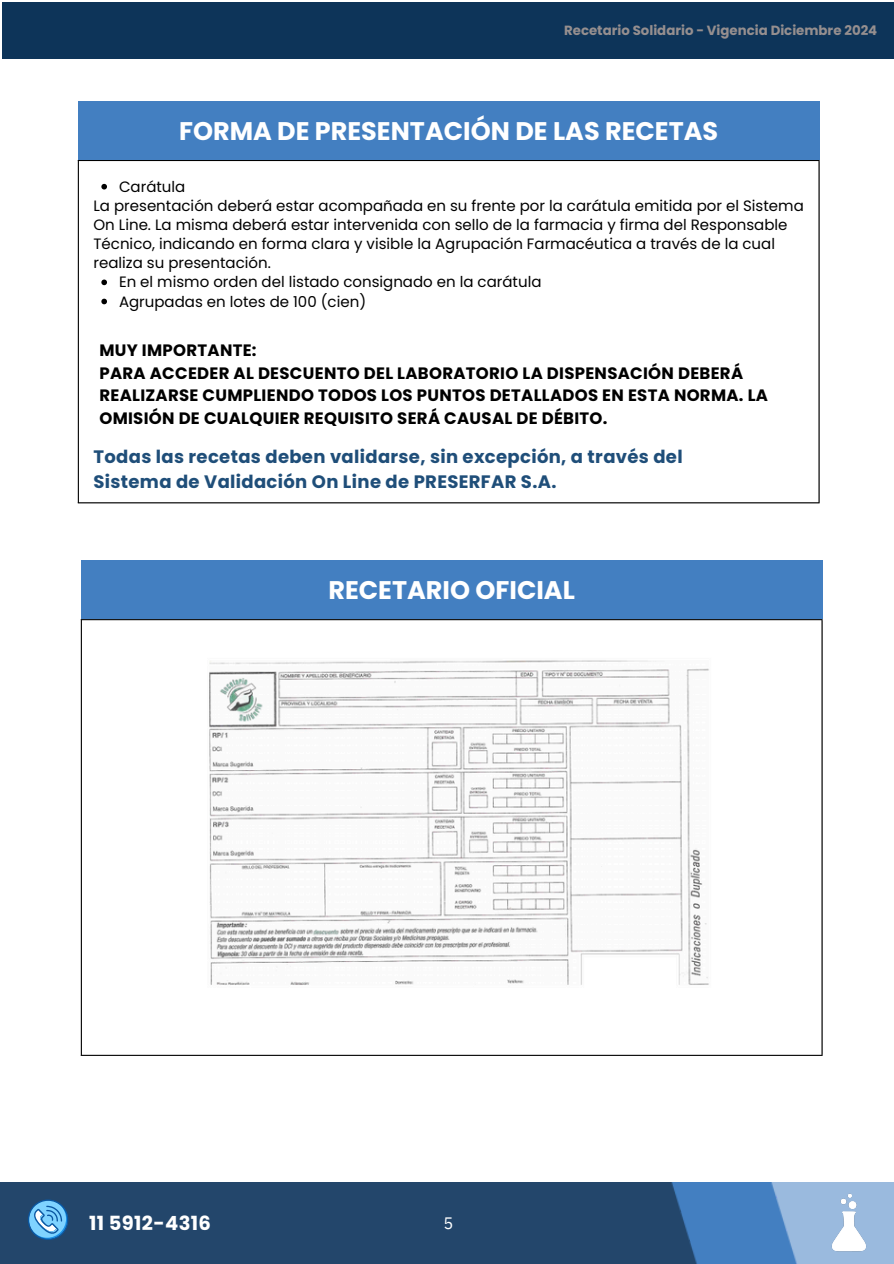
<style>
.page{position:relative;width:894px;height:1264px;background:#fff}
.page>*{position:absolute;margin:0;border:0;box-sizing:border-box;transform-origin:0 0}
.t1{font:700 25.5px "Poppins";color:#fff}
.t2{font:700 19.5px "Poppins";letter-spacing:.02em;color:#fff}
.t3{font:700 18px/24.8px "Poppins";letter-spacing:.02em;color:#1f4e79}
.t4{font:700 16.5px/22.5px "Poppins";letter-spacing:.02em;color:#000}
.t5{font:16.5px "IBM Plex Sans";color:#fff}
.t6{font:15px/19.2px "Poppins";color:#000}
.t7{font:700 13.35px "Poppins";color:#968f8f}
</style>
<div class="page">
<img style="left:699px;top:1182px;width:101px;height:81px">
<div style="left:0;top:1182px;width:699px;height:81px;background:#23466b"></div>
<img style="left:813px;top:1190px;width:70px;height:67px">
<svg style="left:28px;top:1199px;width:40px;height:40px;background:#599dcc"></svg>
<div style="left:2px;top:3px;width:891px;height:56px;background:#0d3459"></div>
<hr style="left:78px;top:161px;width:1px;height:341px;background:#000">
<hr style="left:818px;top:161px;width:1px;height:341px;background:#000">
<hr style="left:78px;top:160px;width:741px;height:1px;background:#000">
<hr style="left:78px;top:502px;width:741px;height:1px;background:#000">
<div style="left:78px;top:101px;width:741px;height:59px;background:#437fc1"></div>
<hr style="left:81px;top:620px;width:1px;height:434px;background:#000">
<hr style="left:821px;top:620px;width:1px;height:434px;background:#000">
<hr style="left:81px;top:619px;width:741px;height:1px;background:#000">
<hr style="left:81px;top:1054px;width:741px;height:1px;background:#000">
<div style="left:81px;top:560px;width:741px;height:59px;background:#437fc1"></div>
<img style="left:209px;top:660px;width:500px;height:325px">
<svg style="left:101px;top:184px;width:6px;height:5px"></svg>
<svg style="left:101px;top:279px;width:6px;height:6px"></svg>
<svg style="left:101px;top:299px;width:6px;height:5px"></svg>
<p class="t7" style="left:564px;top:21px;width:314px">Recetario Solidario - Vigencia Diciembre 2024</p>
<p class="t1" style="left:179px;top:113px;width:540px">FORMA DE PRESENTACIÓN DE LAS RECETAS</p>
<p class="t6" style="left:119px;top:177px;width:68px">Carátula</p>
<h3 class="t6" style="left:93px;top:196px;width:711px">La presentación deberá estar acompañada en su frente por la carátula emitida por el Sistema On Line. La misma deberá estar intervenida con sello de la farmacia y firma del Responsable Técnico, indicando en forma clara y visible la Agrupación Farmacéutica a través de la cual realiza su presentación.</h3>
<h2 class="t6" style="left:119px;top:272px;width:424px">En el mismo orden del listado consignado en la carátula</h2>
<h1 class="t6" style="left:119px;top:292px;width:248px">Agrupadas en lotes de 100 (cien)</h1>
<p class="t4" style="left:99px;top:339px;width:670px">MUY IMPORTANTE:<br>PARA ACCEDER AL DESCUENTO DEL LABORATORIO LA DISPENSACIÓN DEBERÁ REALIZARSE CUMPLIENDO TODOS LOS PUNTOS DETALLADOS EN ESTA NORMA. LA OMISIÓN DE CUALQUIER REQUISITO SERÁ CAUSAL DE DÉBITO.</p>
<p class="t3" style="left:93px;top:444px;width:590px">Todas las recetas deben validarse, sin excepción, a través del<br>Sistema de Validación On Line de PRESERFAR S.A.</p>
<h1 class="t1" style="left:328px;top:572px;width:248px">RECETARIO OFICIAL</h1>
<h4 class="t2" style="left:89px;top:1209px;width:123px">11 5912-4316</h4>
<p class="t5" style="left:443px;top:1211px;width:11px">5</p>
</div>
